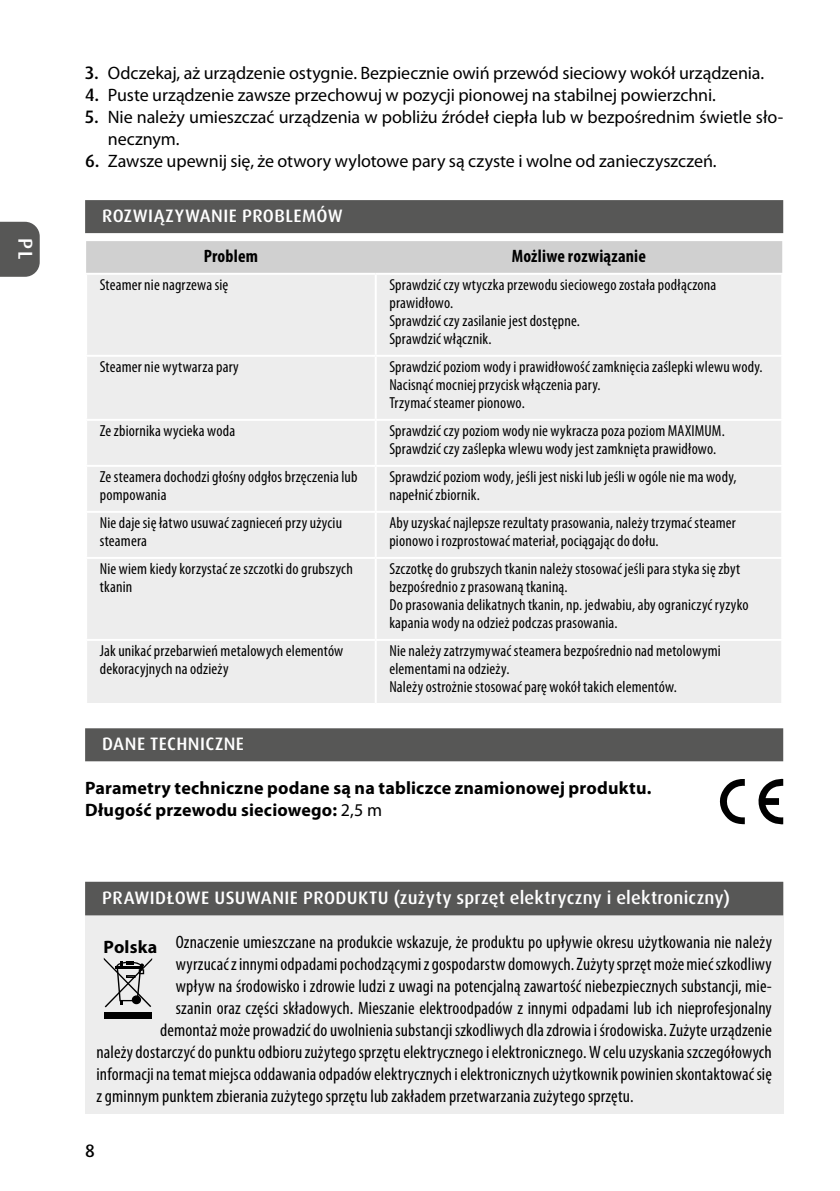
<style>
.page{position:relative;width:840px;height:1191px;background:#fff}
.page>*{position:absolute;margin:0;border:0;box-sizing:border-box;transform-origin:0 0}
.t1{font:500 20px "Dax Pro";color:#fff}
.t2{font:condensed 18px "Myriad Pro";letter-spacing:.01em;color:#000}
.t3{font:18px/22px "Myriad Pro";letter-spacing:-.005em;color:#000}
.t4{font:500 18px "Dax Pro";letter-spacing:.02em;color:#fff}
.t5{font:700 18px/22px "Myriad Pro";letter-spacing:.01em;color:#000}
.t6{font:700 condensed 18px "Myriad Pro";letter-spacing:.01em;color:#000}
.t7{font:500 18px "Dax Pro";color:#000}
.t8{font:condensed 16px/18px "Myriad Pro";letter-spacing:.01em;color:#000}
.s1{font-family:"Dax Pro";font-weight:500}
.s2{font-weight:400}
.s3{font-weight:700;font-stretch:normal}
</style>
<div class="page">
<div style="left:85px;top:200px;width:697px;height:33px;background:#575756"></div>
<div style="left:85px;top:728px;width:697px;height:33px;background:#575756"></div>
<div style="left:86px;top:241px;width:695px;height:32px;background:#d0d0d0"></div>
<div style="left:87px;top:275px;width:693px;height:428px;background:#ededed"></div>
<hr style="left:374px;top:275px;width:2px;height:80px;background:#fff">
<hr style="left:85px;top:355px;width:290px;height:2px;background:#fff">
<hr style="left:375px;top:355px;width:407px;height:2px;background:#fff">
<hr style="left:374px;top:357px;width:2px;height:62px;background:#fff">
<hr style="left:85px;top:419px;width:290px;height:2px;background:#fff">
<hr style="left:375px;top:419px;width:407px;height:2px;background:#fff">
<hr style="left:374px;top:421px;width:2px;height:44px;background:#fff">
<hr style="left:85px;top:465px;width:290px;height:2px;background:#fff">
<hr style="left:375px;top:465px;width:407px;height:2px;background:#fff">
<hr style="left:374px;top:467px;width:2px;height:44px;background:#fff">
<hr style="left:85px;top:511px;width:290px;height:2px;background:#fff">
<hr style="left:375px;top:511px;width:407px;height:2px;background:#fff">
<hr style="left:374px;top:513px;width:2px;height:44px;background:#fff">
<hr style="left:85px;top:557px;width:290px;height:2px;background:#fff">
<hr style="left:375px;top:557px;width:407px;height:2px;background:#fff">
<hr style="left:374px;top:559px;width:2px;height:80px;background:#fff">
<hr style="left:85px;top:639px;width:290px;height:2px;background:#fff">
<hr style="left:375px;top:639px;width:407px;height:2px;background:#fff">
<hr style="left:374px;top:641px;width:2px;height:62px;background:#fff">
<svg style="left:719px;top:779px;width:25px;height:45px"></svg>
<svg style="left:758px;top:779px;width:24px;height:45px"></svg>
<div style="left:85px;top:881px;width:697px;height:232px;background:#ededed"></div>
<div style="left:85px;top:881px;width:697px;height:34px;background:#575756"></div>
<svg style="left:104px;top:958px;width:48px;height:49px"></svg>
<div style="left:104px;top:1011px;width:48px;height:7px;background:#000"></div>
<svg style="left:0;top:222px;width:40px;height:55px;background:#5f5f5e"></svg>
<p class="t1" style="left:38px;top:238px;width:23px;rotate:90deg">PL</p>
<p class="t3" style="left:85px;top:62px;width:680px"><span class="s1">3.</span> Odczekaj, aż urządzenie ostygnie. Bezpiecznie owiń przewód sieciowy wokół urządzenia.</p>
<p class="t3" style="left:85px;top:84px;width:632px"><span class="s1">4.</span> Puste urządzenie zawsze przechowuj w pozycji pionowej na stabilnej powierzchni.</p>
<p class="t3" style="left:108px;top:106px;width:676px;text-indent:-23px"><span class="s1">5.</span> Nie należy umieszczać urządzenia w pobliżu źródeł ciepła lub w bezpośrednim świetle sło&shy;necznym.</p>
<p class="t3" style="left:85px;top:150px;width:632px"><span class="s1">6.</span> Zawsze upewnij się, że otwory wylotowe pary są czyste i wolne od zanieczyszczeń.</p>
<p class="t4" style="left:102px;top:204px;width:242px">ROZWIĄZYWANIE PROBLEMÓW</p>
<p class="t6" style="left:203px;top:246px;width:56px">Problem</p>
<p class="t6" style="left:511px;top:246px;width:135px">Możliwe rozwiązanie</p>
<p class="t8" style="left:100px;top:276px;width:130px">Steamer nie nagrzewa się</p>
<p class="t8" style="left:389px;top:276px;width:328px">Sprawdzić czy wtyczka przewodu sieciowego została podłączona prawidłowo.<br>Sprawdzić czy zasilanie jest dostępne.<br>Sprawdzić włącznik.</p>
<p class="t8" style="left:100px;top:358px;width:140px">Steamer nie wytwarza pary</p>
<p class="t8" style="left:389px;top:358px;width:374px">Sprawdzić poziom wody i prawidłowość zamknięcia zaślepki wlewu wody.<br>Nacisnąć mocniej przycisk włączenia pary.<br>Trzymać steamer pionowo.</p>
<p class="t8" style="left:100px;top:422px;width:137px">Ze zbiornika wycieka woda</p>
<p class="t8" style="left:389px;top:422px;width:336px">Sprawdzić czy poziom wody nie wykracza poza poziom MAXIMUM.<br>Sprawdzić czy zaślepka wlewu wody jest zamknięta prawidłowo.</p>
<p class="t8" style="left:100px;top:468px;width:259px">Ze steamera dochodzi głośny odgłos brzęczenia lub pompowania</p>
<p class="t8" style="left:389px;top:468px;width:348px">Sprawdzić poziom wody, jeśli jest niski lub jeśli w ogóle nie ma wody, napełnić zbiornik.</p>
<p class="t8" style="left:100px;top:514px;width:243px">Nie daje się łatwo usuwać zagnieceń przy użyciu steamera</p>
<p class="t8" style="left:389px;top:514px;width:347px">Aby uzyskać najlepsze rezultaty prasowania, należy trzymać steamer pionowo i rozprostować materiał, pociągając do dołu.</p>
<p class="t8" style="left:100px;top:560px;width:254px">Nie wiem kiedy korzystać ze szczotki do grubszych tkanin</p>
<p class="t8" style="left:389px;top:560px;width:360px">Szczotkę do grubszych tkanin należy stosować jeśli para styka się zbyt bezpośrednio z prasowaną tkaniną.<br>Do prasowania delikatnych tkanin, np. jedwabiu, aby ograniczyć ryzyko kapania wody na odzież podczas prasowania.</p>
<p class="t8" style="left:100px;top:642px;width:245px">Jak unikać przebarwień metalowych elementów dekoracyjnych na odzieży</p>
<p class="t8" style="left:389px;top:642px;width:333px">Nie należy zatrzymywać steamera bezpośrednio nad metolowymi elementami na odzieży.<br>Należy ostrożnie stosować parę wokół takich elementów.</p>
<p class="t4" style="left:102px;top:732px;width:143px">DANE TECHNICZNE</p>
<p class="t5" style="left:85px;top:777px;width:567px">Parametry techniczne podane są na tabliczce znamionowej produktu.<br>Długość przewodu sieciowego: <span class="s2">2,5 m</span></p>
<p class="t4" style="left:102px;top:886px;width:628px">PRAWIDŁOWE USUWANIE PRODUKTU (zużyty sprzęt elektryczny i elektroniczny)</p>
<p class="t2" style="left:104px;top:932px;width:669px"><span class="s3">Polska</span> Oznaczenie umieszczane na produkcie wskazuje, że produktu po upływie okresu użytkowania nie należy</p>
<p class="t2" style="left:176px;top:954px;width:597px">wyrzucać z innymi odpadami pochodzącymi z gospodarstw domowych. Zużyty sprzęt może mieć szkodliwy</p>
<p class="t2" style="left:176px;top:976px;width:597px">wpływ na środowisko i zdrowie ludzi z uwagi na potencjalną zawartość niebezpiecznych substancji, mie-</p>
<p class="t2" style="left:176px;top:998px;width:597px">szanin oraz części składowych. Mieszanie elektroodpadów z innymi odpadami lub ich nieprofesjonalny</p>
<p class="t2" style="left:160px;top:1020px;width:613px">demontaż może prowadzić do uwolnienia substancji szkodliwych dla zdrowia i środowiska. Zużyte urządzenie</p>
<p class="t2" style="left:96px;top:1042px;width:676px">należy dostarczyć do punktu odbioru zużytego sprzętu elektrycznego i elektronicznego. W celu uzyskania szczegółowych</p>
<p class="t2" style="left:96px;top:1064px;width:676px">informacji na temat miejsca oddawania odpadów elektrycznych i elektronicznych użytkownik powinien skontaktować się</p>
<p class="t2" style="left:96px;top:1086px;width:538px">zgminnym punktem zbierania zużytego sprzętu lub zakładem przetwarzania zużytego sprzętu.</p>
<p class="t7" style="left:85px;top:1139px;width:11px">8</p>
</div>
